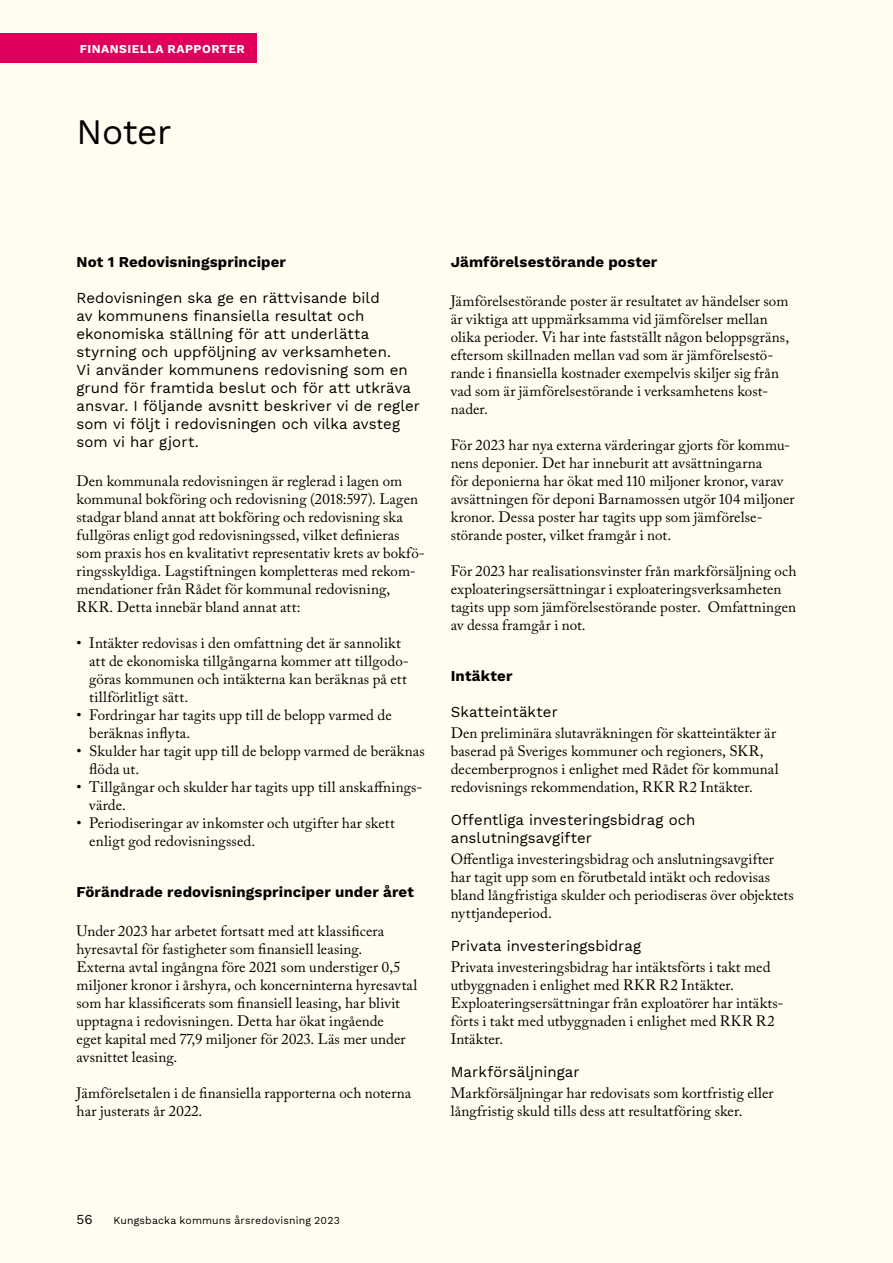
<style>
.page{position:relative;width:893px;height:1263px;background:#fffdef}
.page>*{position:absolute;margin:0;border:0;box-sizing:border-box;transform-origin:0 0}
.Rubrik_2{font:35.25px "Work Sans";letter-spacing:-.01em;color:#000}
.Brödtext{font:15px/18px "Adobe Caslon Pro";letter-spacing:.01em;color:#000}
.Punktlista_brödtext{font:15px/18px "Adobe Caslon Pro";letter-spacing:.01em;color:#000}
.Ingresstext_P{font:15px/18px "Work Sans";letter-spacing:.005em;color:#000}
.Mellanrubrik_2{font:15px/18px "Work Sans";letter-spacing:.005em;color:#000}
.Mellanrubrik_1{font:700 15px "Work Sans";letter-spacing:.01em;color:#000}
.t1{font:13.5px "Work Sans";color:#000}
.t2{font:700 12px "Work Sans";letter-spacing:.04em;color:#fff}
.t3{font:10.5px "Work Sans";letter-spacing:.015em;color:#000}
</style>
<div class="page">
<div style="left:0;top:33px;width:257px;height:30px;background:#de005b"></div>
<p class="t2" style="left:80px;top:42px;width:166px">FINANSIELLA RAPPORTER</p>
<h2 class="Rubrik_2" style="left:77px;top:105px;width:96px">Noter</h2>
<h3 class="Mellanrubrik_1" style="left:77px;top:253px;width:211px">Not 1 Redovisningsprinciper</h3>
<p class="Ingresstext_P" style="left:77px;top:288px;width:345px">Redovisningen ska ge en rättvisande bild<br>av kommunens finansiella resultat och ekonomiska ställning för att underlätta styrning och uppföljning av verksamheten.<br>Vi använder kommunens redovisning som en grund för framtida beslut och för att utkräva ansvar. I följande avsnitt beskriver vi de regler som vi följt i redovisningen och vilka avsteg som vi har gjort.</p>
<p class="Brödtext" style="left:77px;top:472px;width:350px">Den kommunala redovisningen är reglerad i lagen om kommunal bokföring och redovisning (2018:597). Lagen stadgar bland annat att bokföring och redovisning ska fullgöras enligt god redovisningssed, vilket definieras som praxis hos en kvalitativt representativ krets av bokfö&shy;ringsskyldiga. Lagstiftningen kompletteras med rekom&shy;mendationer från Rådet för kommunal redovisning, RKR. Detta innebär bland annat att:</p>
<p class="Punktlista_brödtext" style="left:89px;top:634px;width:321px;text-indent:-13px">• Intäkter redovisas i den omfattning det är sannolikt att de ekonomiska tillgångarna kommer att tillgodo&shy;göras kommunen och intäkterna kan beräknas på ett tillförlitligt sätt.</p>
<p class="Punktlista_brödtext" style="left:89px;top:706px;width:304px;text-indent:-13px">• Fordringar har tagits upp till de belopp varmed de beräknas inflyta.</p>
<p class="Punktlista_brödtext" style="left:89px;top:742px;width:337px;text-indent:-13px">• Skulder har tagit upp till de belopp varmed de beräknas flöda ut.</p>
<p class="Punktlista_brödtext" style="left:89px;top:778px;width:335px;text-indent:-13px">• Tillgångar och skulder har tagits upp till anskaffnings&shy;värde.</p>
<p class="Punktlista_brödtext" style="left:89px;top:814px;width:307px;text-indent:-13px">• Periodiseringar av inkomster och utgifter har skett enligt god redovisningssed.</p>
<h3 class="Mellanrubrik_1" style="left:77px;top:883px;width:339px">Förändrade redovisningsprinciper under året</h3>
<p class="Brödtext" style="left:77px;top:922px;width:309px">Under 2023 har arbetet fortsatt med att klassificera hyresavtal för fastigheter som finansiell leasing.</p>
<p class="Brödtext" style="left:77px;top:958px;width:342px">Externa avtal ingångna före 2021 som understiger 0,5 miljoner kronor i årshyra, och koncerninterna hyresavtal som har klassificerats som finansiell leasing, har blivit upptagna i redovisningen. Detta har ökat ingående<br>eget kapital med 77,9 miljoner för 2023. Läs mer under avsnittet leasing.</p>
<p class="Brödtext" style="left:77px;top:1084px;width:336px">Jämförelsetalen i de finansiella rapporterna och noterna har justerats år 2022.</p>
<h3 class="Mellanrubrik_1" style="left:451px;top:253px;width:208px">Jämförelsestörande poster</h3>
<p class="Brödtext" style="left:451px;top:292px;width:340px">Jämförelsestörande poster är resultatet av händelser som är viktiga att uppmärksamma vid jämförelser mellan olika perioder. Vi har inte fastställt någon beloppsgräns, eftersom skillnaden mellan vad som är jämförelsestö&shy;rande i finansiella kostnader exempelvis skiljer sig från vad som är jämförelsestörande i verksamhetens kost&shy;nader.</p>
<p class="Brödtext" style="left:451px;top:436px;width:345px">För 2023 har nya externa värderingar gjorts för kommu&shy;nens deponier. Det har inneburit att avsättningarna<br>för deponierna har ökat med 110 miljoner kronor, varav avsättningen för deponi Barnamossen utgör 104 miljoner kronor. Dessa poster har tagits upp som jämförelse&shy;störande poster, vilket framgår i not.</p>
<p class="Brödtext" style="left:451px;top:562px;width:347px">För 2023 har realisationsvinster från markförsäljning och exploateringsersättningar i exploateringsverksamheten tagits upp som jämförelsestörande poster. Omfattningen av dessa framgår i not.</p>
<h3 class="Mellanrubrik_1" style="left:451px;top:667px;width:63px">Intäkter</h3>
<h4 class="Mellanrubrik_2" style="left:451px;top:702px;width:109px">Skatteintäkter</h4>
<p class="Brödtext" style="left:451px;top:724px;width:329px">Den preliminära slutavräkningen för skatteintäkter är baserad på Sveriges kommuner och regioners, SKR, decemberprognos i enlighet med Rådet för kommunal redovisnings rekommendation, RKR R2 Intäkter.</p>
<h4 class="Mellanrubrik_2" style="left:451px;top:810px;width:246px">Offentliga investeringsbidrag och anslutningsavgifter</h4>
<p class="Brödtext" style="left:451px;top:850px;width:345px">Offentliga investeringsbidrag och anslutningsavgifter har tagit upp som en förutbetald intäkt och redovisas bland långfristiga skulder och periodiseras över objektets nyttjandeperiod.</p>
<h4 class="Mellanrubrik_2" style="left:451px;top:936px;width:192px">Privata investeringsbidrag</h4>
<p class="Brödtext" style="left:451px;top:958px;width:321px">Privata investeringsbidrag har intäktsförts i takt med utbyggnaden i enlighet med RKR R2 Intäkter.</p>
<p class="Brödtext" style="left:451px;top:994px;width:334px">Exploateringsersättningar från exploatörer har intäkts&shy;förts i takt med utbyggnaden i enlighet med RKR R2</p>
<p class="Brödtext" style="left:451px;top:1030px;width:54px">Intäkter.</p>
<h4 class="Mellanrubrik_2" style="left:451px;top:1062px;width:130px">Markförsäljningar</h4>
<p class="Brödtext" style="left:451px;top:1084px;width:324px">Markförsäljningar har redovisats som kortfristig eller långfristig skuld tills dess att resultatföring sker.</p>
<p class="t1" style="left:77px;top:1209px;width:18px">56</p>
<p class="t3" style="left:114px;top:1212px;width:228px">Kungsbacka kommuns årsredovisning 2023</p>
</div>
